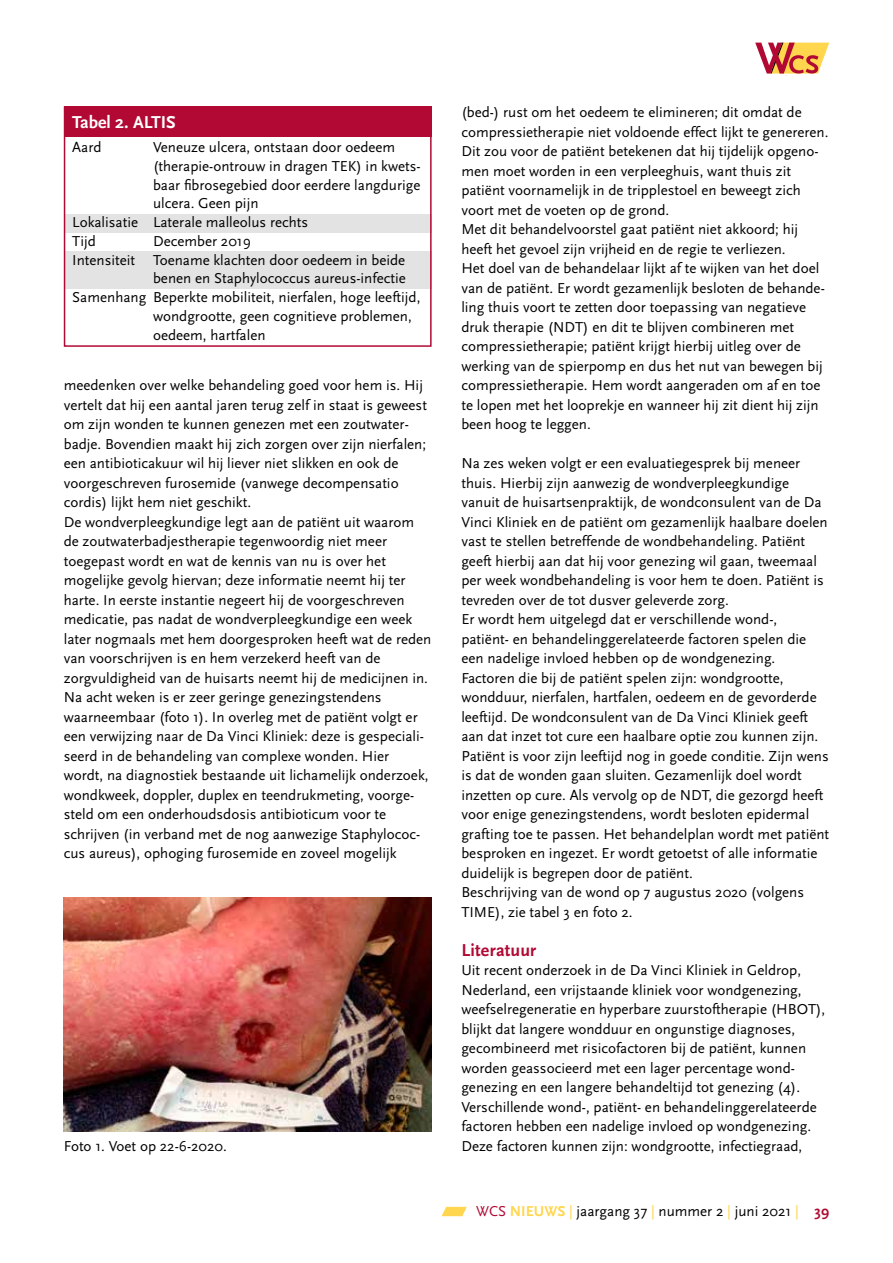
<style>
.page{position:relative;width:893px;height:1263px;background:#fff}
.page>*{position:absolute;margin:0;border:0;box-sizing:border-box;transform-origin:0 0}
.t1{font:700 18px "Scala Sans";color:#fff}
.t2{font:700 18px "Scala Sans";letter-spacing:.01em;color:#b10933}
.t3{font:15px/19.5px "Scala Sans";color:#000}
.s1{color:#b10933}
.s2{font-weight:700;color:#ffd64d}
.s3{color:#ffd64d}
.s4{font-weight:700;color:#b10933}
</style>
<div class="page">
<div style="left:753px;top:41px;width:78px;height:34px;background:linear-gradient(to bottom,#fffffe,#fff)"></div>
<svg style="left:755px;top:43px;width:74px;height:31px"></svg>
<svg style="left:441px;top:1207px;width:26px;height:9px"></svg>
<div style="left:64px;top:214px;width:368px;height:19px;background:#e3e3e3"></div>
<div style="left:64px;top:251px;width:368px;height:38px;background:#e3e3e3"></div>
<div style="left:64px;top:106px;width:368px;height:31px;background:#b10933"></div>
<div style="left:64px;top:106px;width:368px;height:241px;border:2px solid #b10933"></div>
<img style="left:64px;top:897px;width:368px;height:234px">
<p class="t1" style="left:72px;top:113px;width:105px">Tabel 2. ALTIS</p>
<p class="t3" style="left:72px;top:138px;width:31px">Aard</p>
<p class="t3" style="left:153px;top:138px;width:244px">Veneuze ulcera, ontstaan door oedeem</p>
<p class="t3" style="left:153px;top:157px;width:269px">(therapie-ontrouw in dragen TEK) in kwets-</p>
<p class="t3" style="left:153px;top:175px;width:269px">baar fibrosegebied door eerdere langdurige</p>
<p class="t3" style="left:153px;top:194px;width:107px">ulcera. Geen pijn</p>
<p class="t3" style="left:72px;top:213px;width:237px">Lokalisatie Laterale malleolus rechts</p>
<p class="t3" style="left:72px;top:232px;width:25px">Tijd</p>
<p class="t3" style="left:153px;top:232px;width:99px">December 2019</p>
<p class="t3" style="left:72px;top:250px;width:334px">Intensiteit Toename klachten door oedeem in beide</p>
<p class="t3" style="left:153px;top:269px;width:254px">benen en Staphylococcus aureus-infectie</p>
<p class="t3" style="left:72px;top:288px;width:350px">Samenhang Beperkte mobiliteit, nierfalen, hoge leeftijd,</p>
<p class="t3" style="left:153px;top:307px;width:260px">wondgrootte, geen cognitieve problemen,</p>
<p class="t3" style="left:153px;top:325px;width:114px">oedeem, hartfalen</p>
<p class="t3" style="left:64px;top:376px;width:369px">meedenken over welke behandeling goed voor hem is. Hij vertelt dat hij een aantal jaren terug zelf in staat is geweest om zijn wonden te kunnen genezen met een zoutwater&shy;badje. Bovendien maakt hij zich zorgen over zijn nierfalen; een antibioticakuur wil hij liever niet slikken en ook de voorgeschreven furosemide (vanwege decompensatio cordis) lijkt hem niet geschikt.<br>De wondverpleegkundige legt aan de patiënt uit waarom de zoutwaterbadjestherapie tegenwoordig niet meer toegepast wordt en wat de kennis van nu is over het mogelijke gevolg hiervan; deze informatie neemt hij ter harte. In eerste instantie negeert hij de voorgeschreven medicatie, pas nadat de wondverpleegkundige een week later nogmaals met hem doorgesproken heeft wat de reden van voorschrijven is en hem verzekerd heeft van de zorgvuldigheid van de huisarts neemt hij de medicijnen in.<br>Na acht weken is er zeer geringe genezingstendens waarneembaar (foto 1). In overleg met de patiënt volgt er een verwijzing naar de Da Vinci Kliniek: deze is gespeciali&shy;seerd in de behandeling van complexe wonden. Hier wordt, na diagnostiek bestaande uit lichamelijk onderzoek, wondkweek, doppler, duplex en teendrukmeting, voorge&shy;steld om een onderhoudsdosis antibioticum voor te schrijven (in verband met de nog aanwezige Staphylococ&shy;cus aureus), ophoging furosemide en zoveel mogelijk</p>
<p class="t3" style="left:64px;top:1136px;width:165px">Foto 1. Voet op 22-6-2020.</p>
<p class="t3" style="left:461px;top:103px;width:369px">(bed-) rust om het oedeem te elimineren; dit omdat de compressietherapie niet voldoende effect lijkt te genereren.<br>Dit zou voor de patiënt betekenen dat hij tijdelijk opgeno&shy;men moet worden in een verpleeghuis, want thuis zit patiënt voornamelijk in de tripplestoel en beweegt zich voort met de voeten op de grond.<br>Met dit behandelvoorstel gaat patiënt niet akkoord; hij heeft het gevoel zijn vrijheid en de regie te verliezen.<br>Het doel van de behandelaar lijkt af te wijken van het doel van de patiënt. Er wordt gezamenlijk besloten de behande&shy;ling thuis voort te zetten door toepassing van negatieve druk therapie (NDT) en dit te blijven combineren met compressietherapie; patiënt krijgt hierbij uitleg over de werking van de spierpomp en dus het nut van bewegen bij compressietherapie. Hem wordt aangeraden om af en toe te lopen met het looprekje en wanneer hij zit dient hij zijn been hoog te leggen.</p>
<p class="t3" style="left:461px;top:454px;width:369px">Na zes weken volgt er een evaluatiegesprek bij meneer thuis. Hierbij zijn aanwezig de wondverpleegkundige vanuit de huisartsenpraktijk, de wondconsulent van de Da Vinci Kliniek en de patiënt om gezamenlijk haalbare doelen vast te stellen betreffende de wondbehandeling. Patiënt geeft hierbij aan dat hij voor genezing wil gaan, tweemaal per week wondbehandeling is voor hem te doen. Patiënt is tevreden over de tot dusver geleverde zorg.<br>Er wordt hem uitgelegd dat er verschillende wond-,<br>patiënt- en behandelinggerelateerde factoren spelen die een nadelige invloed hebben op de wondgenezing.<br>Factoren die bij de patiënt spelen zijn: wondgrootte, wondduur, nierfalen, hartfalen, oedeem en de gevorderde leeftijd. De wondconsulent van de Da Vinci Kliniek geeft aan dat inzet tot cure een haalbare optie zou kunnen zijn.<br>Patiënt is voor zijn leeftijd nog in goede conditie. Zijn wens is dat de wonden gaan sluiten. Gezamenlijk doel wordt inzetten op cure. Als vervolg op de NDT, die gezorgd heeft voor enige genezingstendens, wordt besloten epidermal grafting toe te passen. Het behandelplan wordt met patiënt besproken en ingezet. Er wordt getoetst of alle informatie duidelijk is begrepen door de patiënt.<br>Beschrijving van de wond op 7 augustus 2020 (volgens TIME), zie tabel 3 en foto 2.</p>
<p class="t2" style="left:461px;top:940px;width:76px">Literatuur</p>
<p class="t3" style="left:461px;top:961px;width:366px">Uit recent onderzoek in de Da Vinci Kliniek in Geldrop, Nederland, een vrijstaande kliniek voor wondgenezing, weefselregeneratie en hyperbare zuurstoftherapie (HBOT), blijkt dat langere wondduur en ongunstige diagnoses, gecombineerd met risicofactoren bij de patiënt, kunnen worden geassocieerd met een lager percentage wond&shy;genezing en een langere behandeltijd tot genezing (4).<br>Verschillende wond-, patiënt- en behandelinggerelateerde factoren hebben een nadelige invloed op wondgenezing.<br>Deze factoren kunnen zijn: wondgrootte, infectiegraad,</p>
<p class="t3" style="left:476px;top:1202px;width:355px"><span class="s1">WCS</span> <span class="s2">NIEUWS</span> <span class="s3">|</span> jaargang 37 <span class="s3">|</span> nummer 2 <span class="s3">|</span> juni 2021 <span class="s3">|</span> <span class="s4">39</span></p>
</div>
